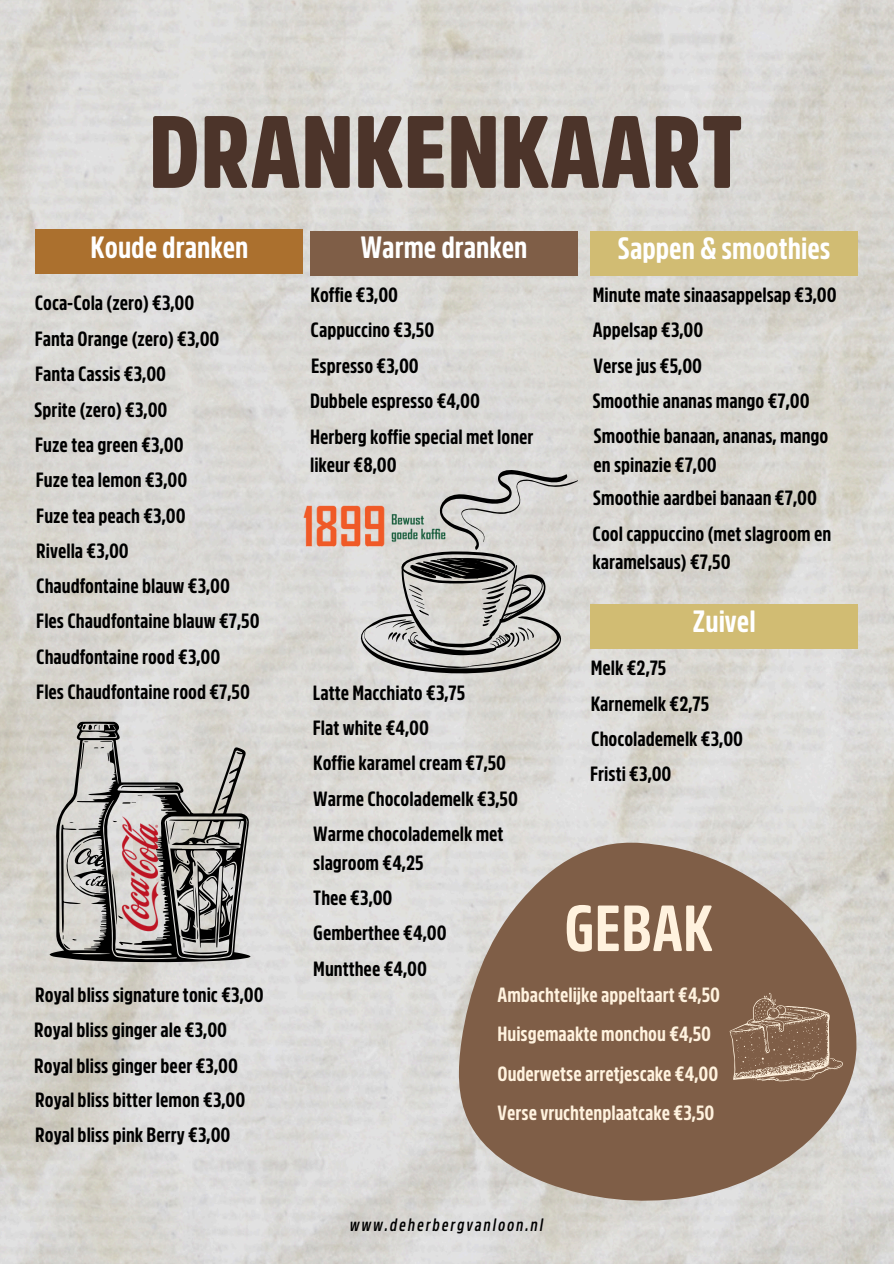
<style>
.page{position:relative;width:894px;height:1264px;background:#fff}
.page>*{position:absolute;margin:0;border:0;box-sizing:border-box;transform-origin:0 0}
.t1{font:900 101.4px "Amsi Pro Condensed";color:#4c342a}
.t2{font:700 64.35px "Amsi Pro Condensed";color:#fff2de}
.t3{font:700 30.6px "Amsi Pro Condensed";color:#fff}
.t4{font:700 20.55px/28.5px "Amsi Pro Condensed";color:#000}
.t5{font:700 20.55px/39.5px "Amsi Pro Condensed";color:#fff2de}
.t6{font:italic 600 17.55px "Amsi Pro Condensed";letter-spacing:.11em;color:#000}
</style>
<div class="page">
<img style="left:0;top:0;width:893px;height:1263px">
<div style="left:35px;top:230px;width:267px;height:44px;background:#ab702e"></div>
<svg style="left:49px;top:721px;width:201px;height:241px;background:#a3a29e"></svg>
<svg style="left:119px;top:941px;width:13px;height:4px"></svg>
<svg style="left:112px;top:873px;width:2px;height:51px"></svg>
<svg style="left:122px;top:802px;width:14px;height:1px"></svg>
<svg style="left:80px;top:740px;width:32px;height:29px"></svg>
<svg style="left:61px;top:822px;width:35px;height:127px;background:#b5b4af"></svg>
<svg style="left:121px;top:785px;width:58px;height:4px"></svg>
<svg style="left:83px;top:724px;width:17px;height:6px"></svg>
<svg style="left:166px;top:820px;width:74px;height:134px;background:#7c7b78"></svg>
<img style="left:114px;top:812px;width:50px;height:126px">
<div style="left:590px;top:231px;width:267px;height:44px;background:#d1bc73"></div>
<div style="left:590px;top:604px;width:267px;height:44px;background:#d1bc73"></div>
<div style="left:310px;top:231px;width:267px;height:44px;background:#7f5e47"></div>
<svg style="left:361px;top:469px;width:217px;height:204px;background:#b7b5b2"></svg>
<svg style="left:458px;top:842px;width:398px;height:358px;background:#947b69"></svg>
<svg style="left:729px;top:992px;width:113px;height:89px;background:#90715b"></svg>
<img style="left:293px;top:496px;width:157px;height:60px">
<h1 class="t1" style="left:149px;top:103px;width:595px">DRANKENKAART</h1>
<h4 class="t3" style="left:91px;top:233px;width:159px">Koude dranken</h4>
<h4 class="t4" style="left:35px;top:289px;width:161px">Coca-Cola (zero) €3,00</h4>
<h4 class="t4" style="left:35px;top:325px;width:186px">Fanta Orange (zero) €3,00</h4>
<h4 class="t4" style="left:35px;top:360px;width:132px">Fanta Cassis €3,00</h4>
<h4 class="t4" style="left:34px;top:395px;width:135px">Sprite (zero) €3,00</h4>
<h4 class="t4" style="left:35px;top:431px;width:150px">Fuze tea green €3,00</h4>
<h4 class="t4" style="left:36px;top:466px;width:153px">Fuze tea lemon €3,00</h4>
<h4 class="t4" style="left:36px;top:501px;width:151px">Fuze tea peach €3,00</h4>
<h4 class="t4" style="left:36px;top:536px;width:94px">Rivella €3,00</h4>
<h4 class="t4" style="left:36px;top:571px;width:195px">Chaudfontaine blauw €3,00</h4>
<p class="t4" style="left:36px;top:607px;width:225px">Fles Chaudfontaine blauw €7,50</p>
<p class="t4" style="left:36px;top:642px;width:186px">Chaudfontaine rood €3,00</p>
<h4 class="t4" style="left:36px;top:678px;width:215px">Fles Chaudfontaine rood €7,50</h4>
<h4 class="t4" style="left:35px;top:980px;width:230px">Royal bliss signature tonic €3,00</h4>
<h4 class="t4" style="left:34px;top:1016px;width:194px">Royal bliss ginger ale €3,00</h4>
<h4 class="t4" style="left:34px;top:1051px;width:205px">Royal bliss ginger beer €3,00</h4>
<h4 class="t4" style="left:35px;top:1086px;width:212px">Royal bliss bitter lemon €3,00</h4>
<h4 class="t4" style="left:35px;top:1121px;width:197px">Royal bliss pink Berry €3,00</h4>
<h4 class="t3" style="left:360px;top:233px;width:168px">Warme dranken</h4>
<h4 class="t4" style="left:310px;top:280px;width:89px">Koffie €3,00</h4>
<h4 class="t4" style="left:310px;top:316px;width:125px">Cappuccino €3,50</h4>
<h4 class="t4" style="left:311px;top:351px;width:109px">Espresso €3,00</h4>
<h4 class="t4" style="left:310px;top:387px;width:171px">Dubbele espresso €4,00</h4>
<h4 class="t4" style="left:310px;top:422px;width:225px">Herberg koffie special met loner likeur €8,00</h4>
<h4 class="t4" style="left:312px;top:678px;width:154px">Latte Macchiato €3,75</h4>
<h2 class="t4" style="left:312px;top:714px;width:118px">Flat white €4,00</h2>
<h4 class="t4" style="left:313px;top:749px;width:194px">Koffie karamel cream €7,50</h4>
<p class="t4" style="left:313px;top:784px;width:206px">Warme Chocolademelk €3,50</p>
<h3 class="t3" style="left:617px;top:234px;width:214px">Sappen &amp; smoothies</h3>
<h4 class="t4" style="left:592px;top:280px;width:245px">Minute mate sinaasappelsap €3,00</h4>
<h4 class="t4" style="left:592px;top:316px;width:112px">Appelsap €3,00</h4>
<p class="t4" style="left:593px;top:351px;width:110px">Verse jus €5,00</p>
<p class="t4" style="left:592px;top:386px;width:219px">Smoothie ananas mango €7,00</p>
<p class="t4" style="left:593px;top:422px;width:236px">Smoothie banaan, ananas, mango en spinazie €7,00</p>
<h4 class="t4" style="left:592px;top:484px;width:225px">Smoothie aardbei banaan €7,00</h4>
<p class="t4" style="left:592px;top:519px;width:240px">Cool cappuccino (met slagroom en karamelsaus) €7,50</p>
<h4 class="t3" style="left:692px;top:606px;width:65px">Zuivel</h4>
<h4 class="t4" style="left:590px;top:654px;width:77px">Melk €2,75</h4>
<h4 class="t4" style="left:590px;top:689px;width:120px">Karnemelk €2,75</h4>
<h4 class="t4" style="left:591px;top:725px;width:153px">Chocolademelk €3,00</h4>
<h4 class="t4" style="left:590px;top:760px;width:83px">Fristi €3,00</h4>
<h4 class="t4" style="left:313px;top:820px;width:192px">Warme chocolademelk met slagroom €4,25</h4>
<h4 class="t4" style="left:313px;top:883px;width:81px">Thee €3,00</h4>
<h4 class="t4" style="left:313px;top:919px;width:135px">Gemberthee €4,00</h4>
<h4 class="t4" style="left:313px;top:954px;width:115px">Muntthee €4,00</h4>
<h4 class="t2" style="left:564px;top:897px;width:150px">GEBAK</h4>
<h4 class="t5" style="left:497px;top:975px;width:224px">Ambachtelijke appeltaart €4,50<br>Huisgemaakte monchou €4,50<br>Ouderwetse arretjescake €4,00<br>Verse vruchtenplaatcake €3,50</h4>
<h4 class="t6" style="left:350px;top:1216px;width:195px">www.deherbergvanloon.nl</h4>
</div>
